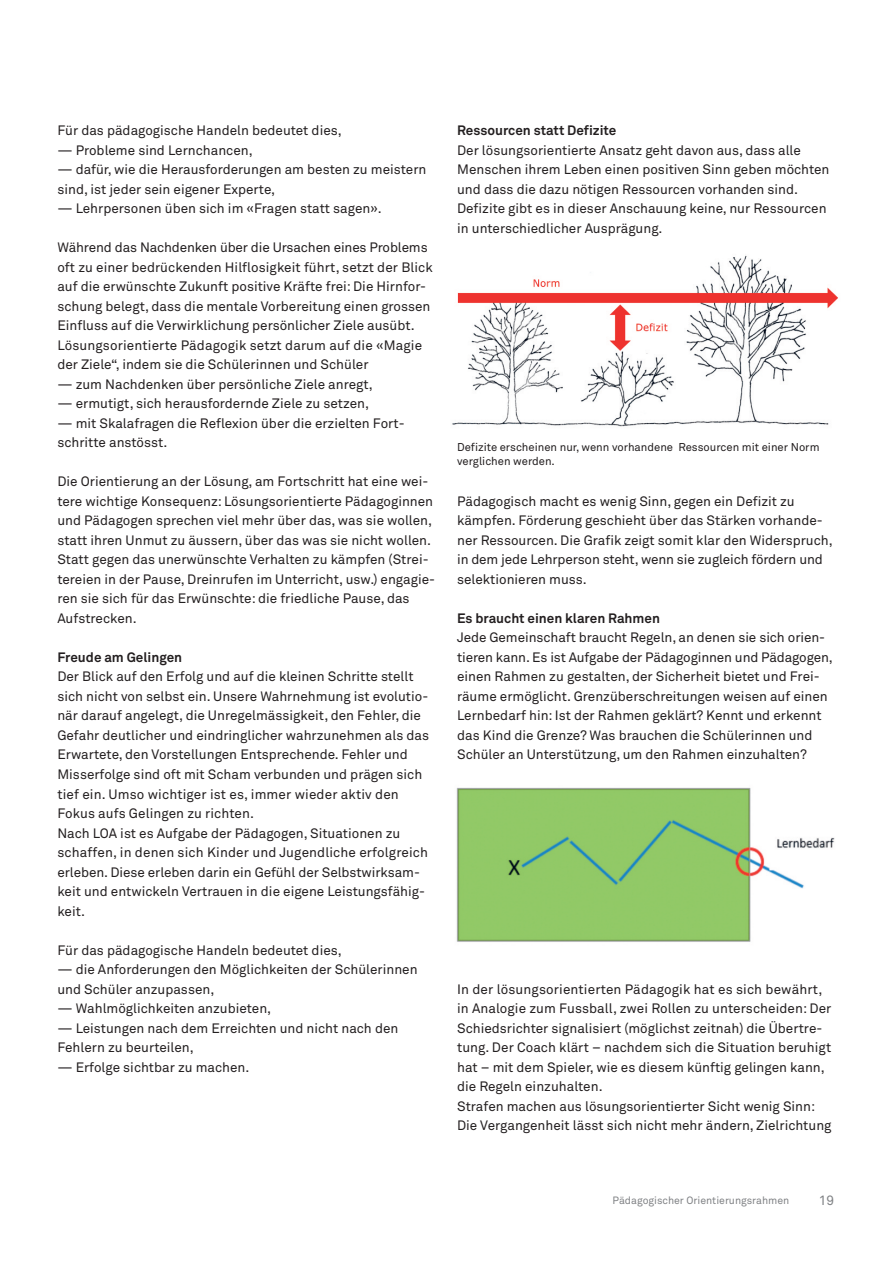
<style>
.page{position:relative;width:893px;height:1263px;background:#fff}
.page>*{position:absolute;margin:0;border:0;box-sizing:border-box;transform-origin:0 0}
.t1{font:13.5px/19.5px "Akkurat Std";color:#231f20}
.t2{font:700 13.5px "Akkurat Std";color:#231f20}
.t3{font:13.5px "Akkurat Std";color:#808285}
.t4{font:11.25px/13.5px "Akkurat Std";color:#231f20}
.t5{font:10.5px "Akkurat Std";color:#808285}
</style>
<div class="page">
<img style="left:452px;top:255px;width:386px;height:172px">
<img style="left:456px;top:787px;width:379px;height:155px">
<p class="t1" style="left:57px;top:122px;width:286px">Für das pädagogische Handeln bedeutet dies,</p>
<p class="t1" style="left:57px;top:142px;width:197px">— Probleme sind Lernchancen,</p>
<p class="t1" style="left:57px;top:161px;width:371px">— dafür, wie die Herausforderungen am besten zu meistern sind, ist jeder sein eigener Experte,</p>
<p class="t1" style="left:57px;top:200px;width:326px">— Lehrpersonen üben sich im «Fragen statt sagen».</p>
<p class="t1" style="left:57px;top:239px;width:377px">Während das Nachdenken über die Ursachen eines Problems oft zu einer bedrückenden Hilflosigkeit führt, setzt der Blick auf die erwünschte Zukunft positive Kräfte frei: Die Hirnfor&shy;schung belegt, dass die mentale Vorbereitung einen grossen Einfluss auf die Verwirklichung persönlicher Ziele ausübt.<br>Lösungsorientierte Pädagogik setzt darum auf die «Magie der Ziele“, indem sie die Schülerinnen und Schüler</p>
<p class="t1" style="left:57px;top:376px;width:317px">— zum Nachdenken über persönliche Ziele anregt,</p>
<p class="t1" style="left:57px;top:395px;width:313px">— ermutigt, sich herausfordernde Ziele zu setzen,</p>
<p class="t1" style="left:57px;top:415px;width:349px">— mit Skalafragen die Reflexion über die erzielten Fort&shy;schritte anstösst.</p>
<p class="t1" style="left:57px;top:473px;width:379px">Die Orientierung an der Lösung, am Fortschritt hat eine wei&shy;tere wichtige Konsequenz: Lösungsorientierte Pädagoginnen und Pädagogen sprechen viel mehr über das, was sie wollen, statt ihren Unmut zu äussern, über das was sie nicht wollen.<br>Statt gegen das unerwünschte Verhalten zu kämpfen (Strei&shy;tereien in der Pause, Dreinrufen im Unterricht, usw.) engagie&shy;ren sie sich für das Erwünschte: die friedliche Pause, das Aufstrecken.</p>
<p class="t2" style="left:57px;top:652px;width:126px">Freude am Gelingen</p>
<p class="t1" style="left:57px;top:668px;width:373px">Der Blick auf den Erfolg und auf die kleinen Schritte stellt sich nicht von selbst ein. Unsere Wahrnehmung ist evolutio&shy;när darauf angelegt, die Unregelmässigkeit, den Fehler, die Gefahr deutlicher und eindringlicher wahrzunehmen als das Erwartete, den Vorstellungen Entsprechende. Fehler und Misserfolge sind oft mit Scham verbunden und prägen sich tief ein. Umso wichtiger ist es, immer wieder aktiv den Fokus aufs Gelingen zu richten.<br>Nach LOA ist es Aufgabe der Pädagogen, Situationen zu schaffen, in denen sich Kinder und Jugendliche erfolgreich erleben. Diese erleben darin ein Gefühl der Selbstwirksam&shy;keit und entwickeln Vertrauen in die eigene Leistungsfähig&shy;keit.</p>
<p class="t1" style="left:57px;top:941px;width:286px">Für das pädagogische Handeln bedeutet dies,</p>
<p class="t1" style="left:57px;top:961px;width:362px">— die Anforderungen den Möglichkeiten der Schülerinnen und Schüler anzupassen,</p>
<p class="t1" style="left:57px;top:1000px;width:215px">— Wahlmöglichkeiten anzubieten,</p>
<p class="t1" style="left:57px;top:1019px;width:342px">— Leistungen nach dem Erreichten und nicht nach den<br>Fehlern zu beurteilen,</p>
<p class="t1" style="left:57px;top:1058px;width:194px">— Erfolge sichtbar zu machen.</p>
<p class="t2" style="left:457px;top:126px;width:161px">Ressourcen statt Defizite</p>
<p class="t1" style="left:457px;top:142px;width:374px">Der lösungsorientierte Ansatz geht davon aus, dass alle Menschen ihrem Leben einen positiven Sinn geben möchten und dass die dazu nötigen Ressourcen vorhanden sind.<br>Defizite gibt es in dieser Anschauung keine, nur Ressourcen in unterschiedlicher Ausprägung.</p>
<p class="t4" style="left:457px;top:441px;width:364px">Defizite erscheinen nur, wenn vorhandene Ressourcen mit einer Norm verglichen werden.</p>
<p class="t1" style="left:457px;top:493px;width:377px">Pädagogisch macht es wenig Sinn, gegen ein Defizit zu kämpfen. Förderung geschieht über das Stärken vorhande&shy;ner Ressourcen. Die Grafik zeigt somit klar den Widerspruch, in dem jede Lehrperson steht, wenn sie zugleich fördern und selektionieren muss.</p>
<p class="t2" style="left:457px;top:613px;width:204px">Es braucht einen klaren Rahmen</p>
<p class="t1" style="left:457px;top:629px;width:377px">Jede Gemeinschaft braucht Regeln, an denen sie sich orien&shy;tieren kann. Es ist Aufgabe der Pädagoginnen und Pädagogen, einen Rahmen zu gestalten, der Sicherheit bietet und Frei&shy;räume ermöglicht. Grenzüberschreitungen weisen auf einen Lernbedarf hin: Ist der Rahmen geklärt? Kennt und erkennt das Kind die Grenze? Was brauchen die Schülerinnen und Schüler an Unterstützung, um den Rahmen einzuhalten?</p>
<p class="t1" style="left:457px;top:980px;width:376px">In der lösungsorientierten Pädagogik hat es sich bewährt, in Analogie zum Fussball, zwei Rollen zu unterscheiden: Der Schiedsrichter signalisiert (möglichst zeitnah) die Übertre&shy;tung. Der Coach klärt – nachdem sich die Situation beruhigt hat – mit dem Spieler, wie es diesem künftig gelingen kann, die Regeln einzuhalten.<br>Strafen machen aus lösungsorientierter Sicht wenig Sinn:<br>Die Vergangenheit lässt sich nicht mehr ändern, Zielrichtung</p>
<p class="t5" style="left:613px;top:1196px;width:178px">Pädagogischer Orientierungsrahmen</p>
<p class="t3" style="left:819px;top:1195px;width:17px">19</p>
</div>
